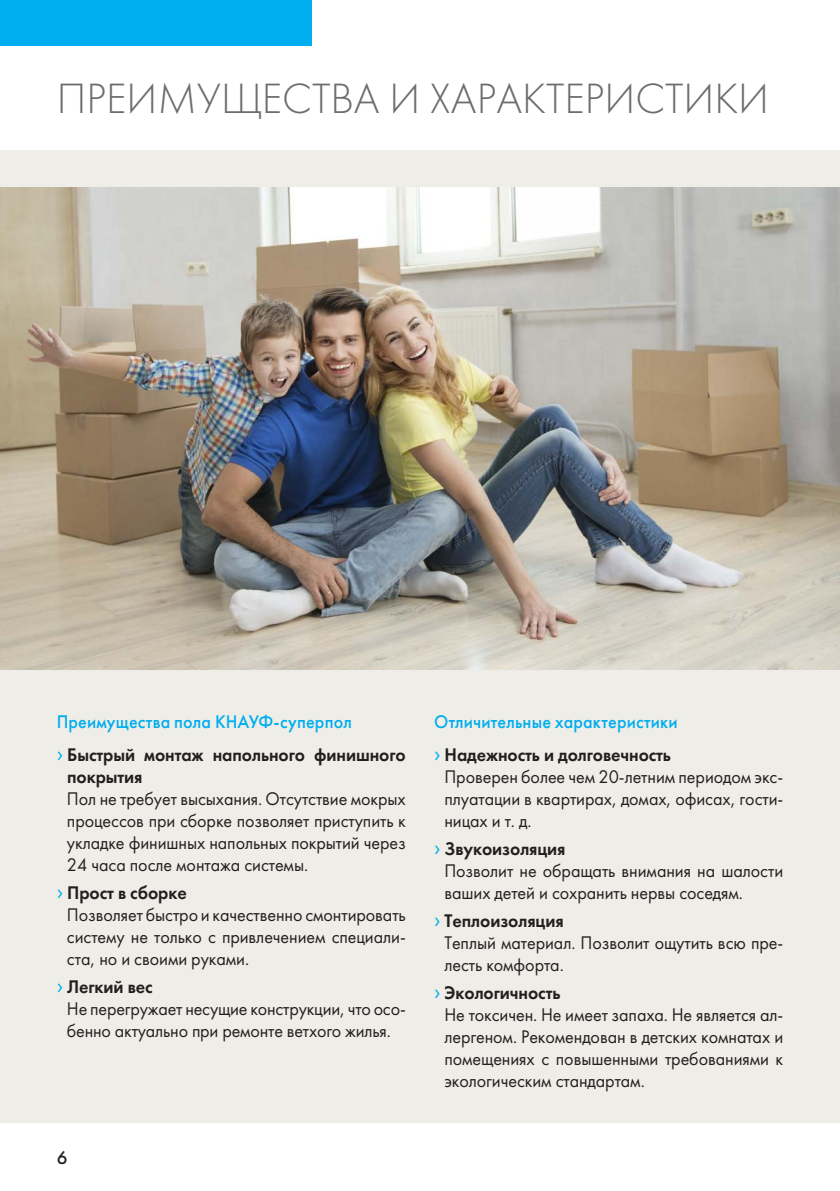
<style>
.page{position:relative;width:840px;height:1191px;background:#fff}
.page>*{position:absolute;margin:0;border:0;box-sizing:border-box;transform-origin:0 0}
.t1{font:300 44px "Futura PT";color:#6c6d70}
.t2{font:19px/22px "Futura PT";letter-spacing:-.005em;color:#231f20;scale:.95 1}
.t3{font:600 19px/33.4px "Futura PT";letter-spacing:-.005em;color:#231f20;scale:.95 1}
.t4{font:500 19px/33.4px "Futura PT";letter-spacing:.01em;color:#00aeef;scale:.95 1}
.t5{font:500 19px "Futura PT";color:#231f20}
.s1{font-weight:500;color:#00aeef}
.s2{font-weight:400;font-size:24px;color:#00aeef}
.s3{font-size:24px;color:#00aeef}
.s4{font-weight:600}
.s5{font-weight:400;font-size:24px}
.s6{font-weight:600;color:#231f20}
</style>
<div class="page">
<div style="left:0;top:150px;width:839px;height:973px;background:#efede7"></div>
<div style="left:0;top:0;width:312px;height:45px;background:#00aeef"></div>
<img style="left:0;top:187px;width:839px;height:482px">
<h1 class="t1" style="left:57px;top:73px;width:713px">ПРЕИМУЩЕСТВА И ХАРАКТЕРИСТИКИ</h1>
<p class="t3" style="left:57px;top:705px;width:369px"><span class="s1">Преимущества пола КНАУФ-суперпол<br></span><span class="s2">›</span> Быстрый монтаж напольного финишного</p>
<p class="t3" style="left:67px;top:760px;width:81px">покрытия</p>
<p class="t2" style="left:67px;top:788px;width:358px;text-align:justify">Пол не требует высыхания. Отсутствие мокрых процессов при сборке позволяет приступить к укладке финишных напольных покрытий через 24 часа после монтажа системы.</p>
<p class="t2" style="left:67px;top:881px;width:358px;text-indent:-10px"><span class="s3">›</span> <span class="s4">Прост в сборке<br></span>Позволяет быстро и качественно смонтировать систему не только с привлечением специали&shy;ста, но и своими руками.</p>
<p class="t2" style="left:67px;top:975px;width:358px;text-indent:-10px"><span class="s3">›</span> <span class="s4">Легкий вес<br></span>Не перегружает несущие конструкции, что осо&shy;бенно актуально при ремонте ветхого жилья.</p>
<p class="t5" style="left:57px;top:1146px;width:12px">6</p>
<p class="t4" style="left:434px;top:705px;width:258px">Отличительные характеристики <span class="s5">›</span> <span class="s6">Надежность и долговечность</span></p>
<p class="t2" style="left:444px;top:766px;width:358px;text-align:justify">Проверен более чем 20-летним периодом экс&shy;плуатации в квартирах, домах, офисах, гости&shy;ницах и т. д.</p>
<p class="t2" style="left:444px;top:837px;width:358px;text-indent:-10px"><span class="s3">›</span> <span class="s4">Звукоизоляция<br></span>Позволит не обращать внимания на шалости ваших детей и сохранить нервы соседям.</p>
<p class="t2" style="left:444px;top:909px;width:358px;text-indent:-10px"><span class="s3">›</span> <span class="s4">Теплоизоляция<br></span>Теплый материал. Позволит ощутить всю пре&shy;лесть комфорта.</p>
<p class="t2" style="left:444px;top:981px;width:358px;text-indent:-10px"><span class="s3">›</span> <span class="s4">Экологичность<br></span>Не токсичен. Не имеет запаха. Не является ал&shy;лергеном. Рекомендован в детских комнатах и помещениях с повышенными требованиями к экологическим стандартам.</p>
</div>
